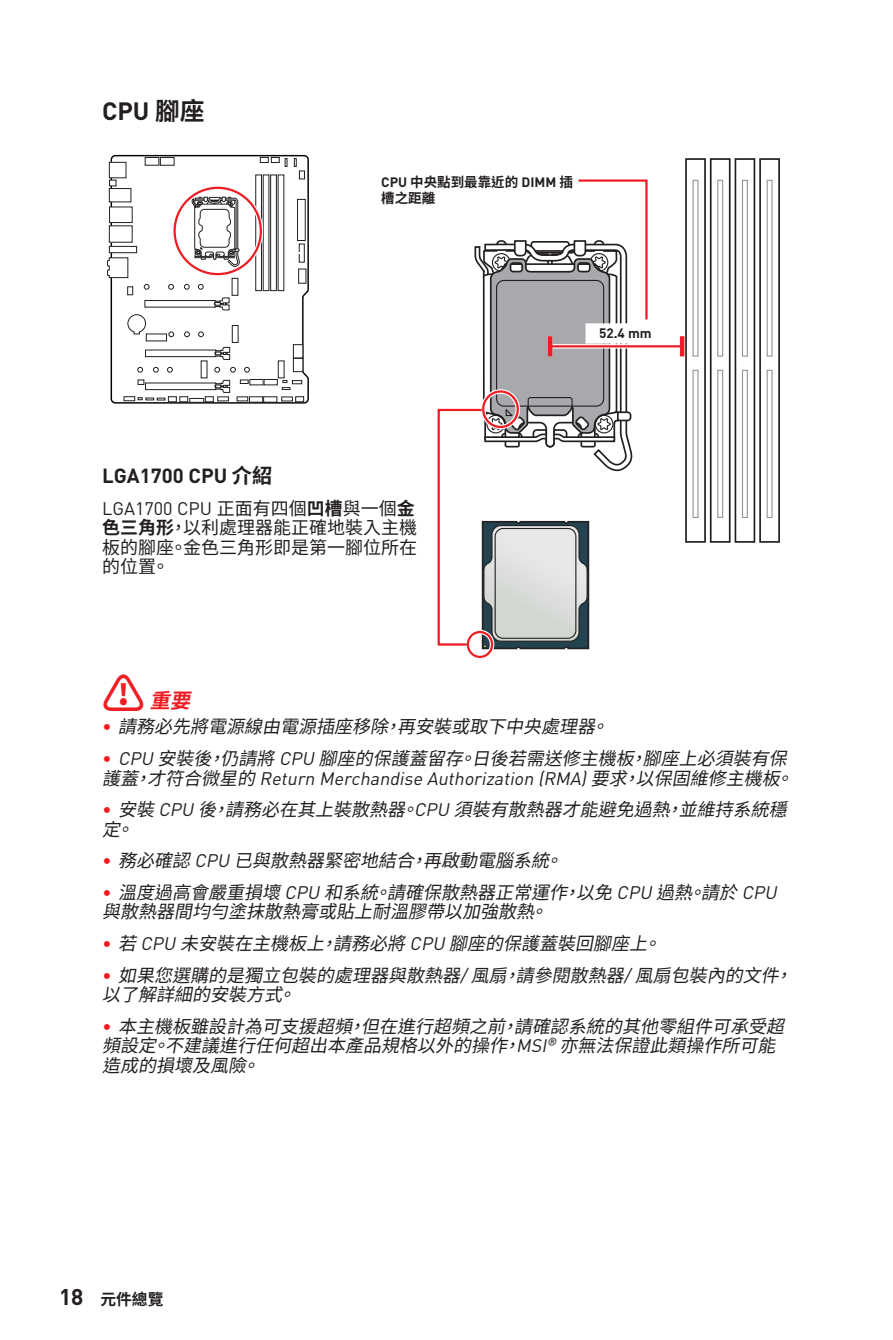
<style>
.page{position:relative;width:893px;height:1340px;background:#fff}
.page>*{position:absolute;margin:0;border:0;box-sizing:border-box;transform-origin:0 0}
.t1{font:700 24.75px "MSI Din Pro Noto CJK";color:#231f20}
.t2{font:700 20.25px "MSI Din Pro Noto CJK";color:#231f20}
.t3{font:italic 700 20.25px "MSI Din Pro Noto CJK";color:#ee1d23}
.t4{font:italic 18px/31.9px "MSI Din Pro Noto CJK";color:#231f20}
.t5{font:18px/19.1px "MSI Din Pro Noto CJK";color:#231f20}
.t6{font:700 15.75px "MSI Din Pro Noto CJK";color:#231f20}
.t7{font:700 13.5px/16.2px "MSI Din Pro Noto CJK";color:#231f20}
.s1{font-weight:700}
.s2{font-style:normal;font-size:42.75px}
.s3{font-weight:700;font-style:normal;color:#ee1d23}
.s4{font-size:22.5px}
</style>
<div class="page">
<div style="left:685px;top:158px;width:21px;height:384px;border:2px solid #231f20"></div>
<div style="left:692px;top:370px;width:6px;height:148px;border:1px solid #939598"></div>
<div style="left:692px;top:180px;width:6px;height:177px;border:1px solid #939598"></div>
<div style="left:710px;top:158px;width:21px;height:384px;border:2px solid #231f20"></div>
<div style="left:717px;top:370px;width:6px;height:148px;border:1px solid #939598"></div>
<div style="left:717px;top:180px;width:6px;height:177px;border:1px solid #939598"></div>
<div style="left:735px;top:158px;width:20px;height:384px;border:2px solid #231f20"></div>
<div style="left:742px;top:370px;width:6px;height:148px;border:1px solid #939598"></div>
<div style="left:742px;top:180px;width:6px;height:177px;border:1px solid #939598"></div>
<div style="left:759px;top:158px;width:21px;height:384px;border:2px solid #231f20"></div>
<div style="left:767px;top:370px;width:6px;height:148px;border:1px solid #939598"></div>
<div style="left:767px;top:180px;width:6px;height:177px;border:1px solid #939598"></div>
<svg style="left:110px;top:154px;width:199px;height:250px"></svg>
<div style="left:255px;top:174px;width:7px;height:117px;border:1px solid #231f20"></div>
<div style="left:270px;top:174px;width:7px;height:117px;border:1px solid #231f20"></div>
<div style="left:281px;top:396px;width:12px;height:5px;border:1px solid #231f20"></div>
<svg style="left:144px;top:156px;width:31px;height:10px"></svg>
<div style="left:298px;top:268px;width:8px;height:16px;border:1px solid #231f20"></div>
<svg style="left:297px;top:198px;width:9px;height:65px"></svg>
<div style="left:249px;top:397px;width:14px;height:5px;background:#fff"></div>
<div style="left:249px;top:396px;width:14px;height:6px;border:1px solid #231f20"></div>
<div style="left:264px;top:397px;width:13px;height:5px;background:#fff"></div>
<div style="left:293px;top:358px;width:10px;height:13px;background:#fff"></div>
<div style="left:293px;top:358px;width:10px;height:14px;border:1px solid #231f20"></div>
<div style="left:293px;top:344px;width:10px;height:14px;background:#fff"></div>
<div style="left:293px;top:344px;width:10px;height:14px;border:1px solid #231f20"></div>
<div style="left:264px;top:379px;width:13px;height:6px;background:#fff"></div>
<div style="left:264px;top:379px;width:14px;height:6px;border:1px solid #231f20"></div>
<div style="left:250px;top:379px;width:13px;height:6px;background:#fff"></div>
<div style="left:249px;top:379px;width:15px;height:6px;border:1px solid #231f20"></div>
<svg style="left:145px;top:346px;width:86px;height:14px"></svg>
<div style="left:278px;top:360px;width:7px;height:18px;border:1px solid #231f20"></div>
<svg style="left:244px;top:367px;width:6px;height:5px"></svg>
<svg style="left:230px;top:367px;width:6px;height:5px"></svg>
<svg style="left:214px;top:367px;width:6px;height:5px"></svg>
<svg style="left:167px;top:367px;width:6px;height:5px"></svg>
<svg style="left:153px;top:367px;width:6px;height:5px"></svg>
<svg style="left:137px;top:367px;width:6px;height:5px"></svg>
<div style="left:232px;top:325px;width:7px;height:18px;border:1px solid #231f20"></div>
<div style="left:232px;top:278px;width:6px;height:18px;border:1px solid #231f20"></div>
<div style="left:146px;top:333px;width:21px;height:8px;border:1px solid #231f20"></div>
<svg style="left:295px;top:396px;width:10px;height:7px"></svg>
<div style="left:124px;top:396px;width:11px;height:5px;border:1px solid #231f20"></div>
<div style="left:240px;top:379px;width:9px;height:5px;border:1px solid #231f20"></div>
<svg style="left:127px;top:284px;width:103px;height:53px"></svg>
<div style="left:109px;top:226px;width:23px;height:16px;background:#fff"></div>
<div style="left:109px;top:162px;width:17px;height:16px;background:#fff"></div>
<div style="left:109px;top:162px;width:17px;height:16px;border:1px solid #231f20"></div>
<div style="left:109px;top:180px;width:8px;height:6px;border:1px solid #231f20"></div>
<div style="left:110px;top:207px;width:22px;height:15px;background:#fff"></div>
<div style="left:109px;top:206px;width:24px;height:17px;border:1px solid #231f20"></div>
<svg style="left:107px;top:257px;width:22px;height:21px"></svg>
<div style="left:109px;top:188px;width:22px;height:14px;background:#fff"></div>
<div style="left:109px;top:188px;width:22px;height:14px;border:1px solid #231f20"></div>
<div style="left:109px;top:246px;width:28px;height:7px;background:#fff"></div>
<div style="left:109px;top:246px;width:28px;height:7px;border:1px solid #231f20"></div>
<svg style="left:191px;top:196px;width:50px;height:71px"></svg>
<svg style="left:282px;top:380px;width:9px;height:10px"></svg>
<div style="left:292px;top:380px;width:10px;height:4px;border:1px solid #231f20"></div>
<svg style="left:259px;top:156px;width:29px;height:11px"></svg>
<svg style="left:294px;top:158px;width:11px;height:22px"></svg>
<svg style="left:138px;top:379px;width:93px;height:24px"></svg>
<div style="left:172px;top:186px;width:91px;height:90px;border:4px solid #fff;border-radius:50%"></div>
<div style="left:173px;top:187px;width:89px;height:88px;border:2px solid #ee1d23;border-radius:50%"></div>
<div style="left:466px;top:630px;width:28px;height:29px;border:4px solid #fff;border-radius:50%"></div>
<div style="left:467px;top:631px;width:26px;height:27px;border:2px solid #ee1d23;border-radius:50%"></div>
<svg style="left:651px;top:344px;width:29px;height:4px"></svg>
<hr style="left:550px;top:345px;width:132px;height:2px;background:#ee1d23">
<hr style="left:680px;top:336px;width:4px;height:20px;background:#ee1d23">
<svg style="left:437px;top:179px;width:214px;height:471px"></svg>
<h1 class="t1" style="left:102px;top:97px;width:104px">CPU 腳座</h1>
<p class="t7" style="left:381px;top:174px;width:193px">CPU 中央點到最靠近的 DIMM 插槽之距離</p>
<p class="t7" style="left:599px;top:325px;width:54px">52.4 mm</p>
<p class="t2" style="left:102px;top:464px;width:172px">LGA1700 CPU 介紹</p>
<p class="t5" style="left:102px;top:499px;width:317px">LGA1700 CPU 正面有四個<span class="s1">凹槽</span>與一個<span class="s1">金色三角形</span>，以利處理器能正確地裝入主機板的腳座。金色三角形即是第一腳位所在的位置。</p>
<p class="t3" style="left:102px;top:689px;width:100px"><span class="s2">⚠</span> 重要</p>
<p class="t4" style="left:102px;top:711px;width:695px"><span class="s3">∙</span> 請務必先將電源線由電源插座移除，再安裝或取下中央處理器。<br><span class="s3">∙</span> CPU安裝後，仍請將 CPU腳座的保護蓋留存。日後若需送修主機板，腳座上必須裝有保</p>
<p class="t4" style="left:102px;top:762px;width:702px">護蓋，才符合微星的 ReturnMerchandiseAuthorization(RMA)要求，以保固維修主機板。<span class="s3">∙</span> 安裝 CPU後，請務必在其上裝散熱器。CPU須裝有散熱器才能避免過熱，並維持系統穩</p>
<p class="t4" style="left:102px;top:813px;width:685px">定。<br><span class="s3">∙</span> 務必確認 CPU已與散熱器緊密地結合，再啟動電腦系統。<br><span class="s3">∙</span> 溫度過高會嚴重損壞 CPU和系統。請確保散熱器正常運作，以免 CPU過熱。請於 CPU</p>
<p class="t4" style="left:102px;top:896px;width:701px">與散熱器間均勻塗抹散熱膏或貼上耐溫膠帶以加強散熱。<br><span class="s3">∙</span> 若 CPU未安裝在主機板上，請務必將 CPU腳座的保護蓋裝回腳座上。<br><span class="s3">∙</span> 如果您選購的是獨立包裝的處理器與散熱器/風扇，請參閱散熱器/風扇包裝內的文件，</p>
<p class="t4" style="left:102px;top:979px;width:693px">以了解詳細的安裝方式。<br><span class="s3">∙</span> 本主機板雖設計為可支援超頻，但在進行超頻之前，請確認系統的其他零組件可承受超</p>
<p class="t4" style="left:102px;top:1036px;width:684px;line-height:19.1px">頻設定。不建議進行任何超出本產品規格以外的操作，MSI®亦無法保證此類操作所可能造成的損壞及風險。</p>
<p class="t6" style="left:59px;top:1289px;width:106px"><span class="s4">18</span> 元件總覽</p>
</div>
